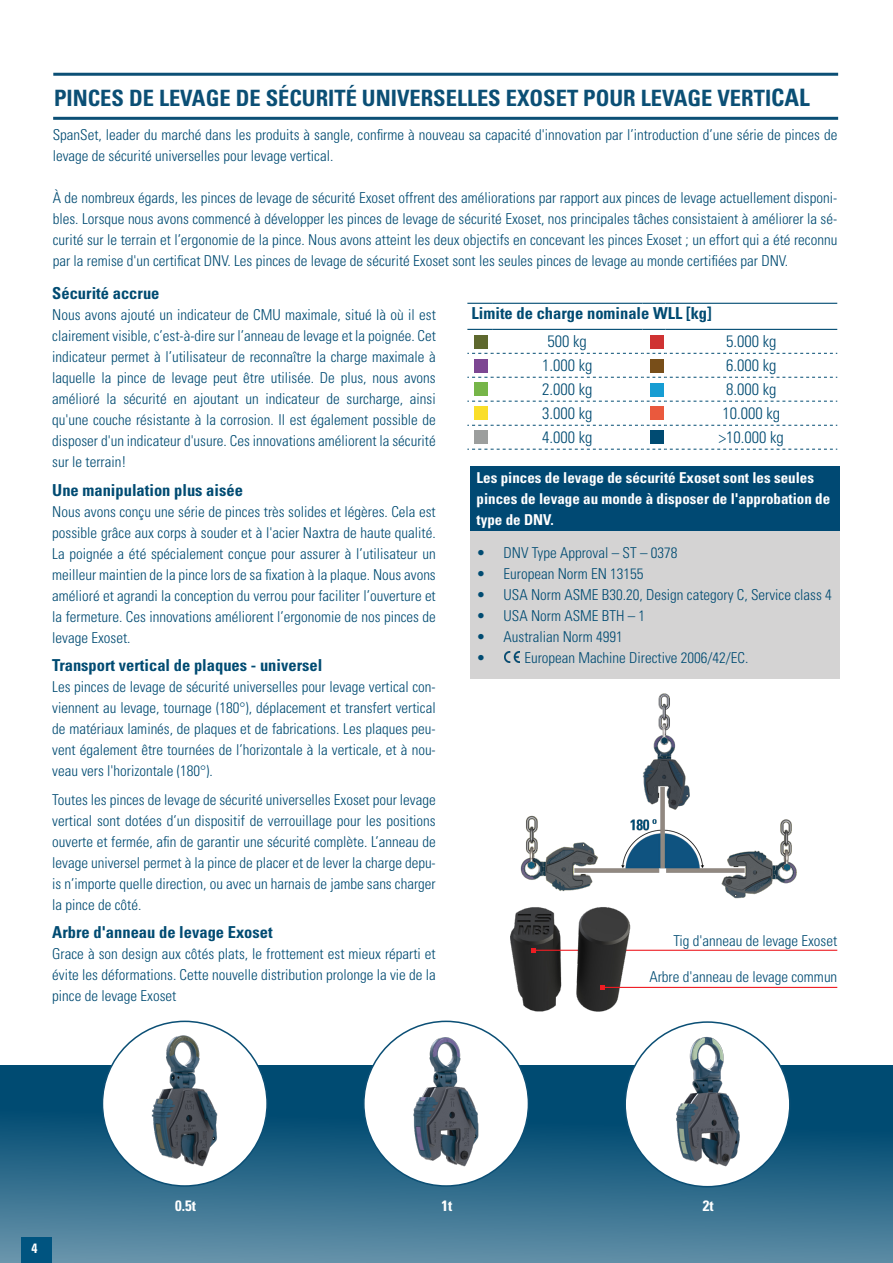
<style>
.page{position:relative;width:893px;height:1263px;background:#fff}
.page>*{position:absolute;margin:0;border:0;box-sizing:border-box;transform-origin:0 0}
.t1{font:700 condensed 22.5px "Univers LT Std";color:#0b4f75}
.t2{font:700 condensed 16.5px "Univers LT Std";color:#004b72}
.t3{font:300 condensed 16.5px "Univers LT Std";color:#004b72}
.t4{font:300 condensed 15px/21px "Univers LT Std";color:#004b72;text-align:justify}
.t5{font:700 condensed 15px/21px "Univers LT Std";color:#fff}
.t6{font:700 condensed 13.5px "Univers LT Std";color:#fff}
.s1{font-size:24px}
</style>
<div class="page">
<img style="left:479px;top:907px;width:87px;height:122px">
<div style="left:0;top:1065px;width:893px;height:198px;background:linear-gradient(to bottom,#003d67,#5c8ba4)"></div>
<div style="left:102px;top:1021px;width:165px;height:165px;background:#fff;border-radius:50%"></div>
<img style="left:102px;top:1032px;width:165px;height:138px">
<div style="left:364px;top:1021px;width:164px;height:165px;background:#fff;border-radius:50%"></div>
<div style="left:625px;top:1022px;width:165px;height:165px;background:#fff;border-radius:50%"></div>
<img style="left:520px;top:693px;width:277px;height:206px">
<img style="left:413px;top:1037px;width:65px;height:129px">
<img style="left:671px;top:1029px;width:72px;height:138px">
<div style="left:21px;top:1237px;width:31px;height:26px;background:#005480"></div>
<hr style="left:534px;top:950px;width:303px;height:1px;background:#ee1d23">
<svg style="left:532px;top:948px;width:4px;height:4px"></svg>
<svg style="left:467px;top:303px;width:25px;height:1px"></svg>
<hr style="left:492px;top:303px;width:150px;height:1px;background:#004b72">
<svg style="left:642px;top:303px;width:23px;height:1px"></svg>
<hr style="left:665px;top:303px;width:172px;height:1px;background:#004b72">
<svg style="left:467px;top:329px;width:25px;height:1px"></svg>
<hr style="left:492px;top:329px;width:150px;height:1px;background:#004b72">
<svg style="left:642px;top:329px;width:23px;height:1px"></svg>
<hr style="left:665px;top:329px;width:172px;height:1px;background:#004b72">
<svg style="left:467px;top:353px;width:370px;height:1px"></svg>
<svg style="left:467px;top:377px;width:370px;height:1px"></svg>
<svg style="left:467px;top:401px;width:370px;height:1px"></svg>
<svg style="left:467px;top:425px;width:370px;height:1px"></svg>
<svg style="left:467px;top:449px;width:370px;height:1px"></svg>
<div style="left:471px;top:466px;width:369px;height:65px;background:#004973"></div>
<div style="left:471px;top:531px;width:369px;height:147px;background:#d4d3d3"></div>
<img style="left:504px;top:651px;width:16px;height:10px">
<div style="left:474px;top:382px;width:14px;height:14px;background:#76b548"></div>
<div style="left:474px;top:406px;width:14px;height:14px;background:#fade29"></div>
<div style="left:474px;top:430px;width:14px;height:14px;background:#9c9e9d"></div>
<div style="left:474px;top:359px;width:14px;height:14px;background:#7d4692"></div>
<div style="left:650px;top:335px;width:14px;height:14px;background:#cf3232"></div>
<div style="left:650px;top:359px;width:14px;height:14px;background:#784e19"></div>
<div style="left:650px;top:383px;width:14px;height:13px;background:#169dd3"></div>
<div style="left:650px;top:406px;width:14px;height:14px;background:#ea593d"></div>
<div style="left:650px;top:430px;width:14px;height:14px;background:#004b72"></div>
<div style="left:474px;top:335px;width:14px;height:14px;background:#5e682e"></div>
<img style="left:505px;top:652px;width:15px;height:11px">
<hr style="left:53px;top:73px;width:785px;height:3px;background:#0b4f75">
<hr style="left:53px;top:117px;width:785px;height:3px;background:#0b4f75">
<img style="left:566px;top:891px;width:86px;height:121px">
<hr style="left:602px;top:987px;width:235px;height:1px;background:#ee1d23">
<svg style="left:600px;top:985px;width:4px;height:5px"></svg>
<p class="t1" style="left:54px;top:84px;width:757px">PINCES DE LEVAGE DE SÉCURITÉ UNIVERSELLES EXOSET POUR LEVAGE VERTI<span class="s1">CAL</span></p>
<p class="t4" style="left:53px;top:124px;width:786px">SpanSet, leader du marché dans les produits à sangle, confirme à nouveau sa capacité d'innovation par l’introduction d’une série de pinces de levage de sécurité universelles pour levage vertical.</p>
<p class="t4" style="left:53px;top:187px;width:786px">À de nombreux égards, les pinces de levage de sécurité Exoset offrent des améliorations par rapport aux pinces de levage actuellement disponi&shy;bles. Lorsque nous avons commencé à développer les pinces de levage de sécurité Exoset, nos principales tâches consistaient à améliorer la sé&shy;curité sur le terrain et l’ergonomie de la pince. Nous avons atteint les deux objectifs en concevant les pinces Exoset ; un effort qui a été reconnu par la remise d'un certificat DNV. Les pinces de levage de sécurité Exoset sont les seules pinces de levage au monde certifiées par DNV.</p>
<p class="t2" style="left:52px;top:283px;width:109px">Sécurité accrue</p>
<p class="t4" style="left:52px;top:304px;width:385px">Nous avons ajouté un indicateur de CMU maximale, situé là où il est clairement visible, c’est-à-dire sur l’anneau de levage et la poignée. Cet indicateur permet à l’utilisateur de reconnaître la charge maximale à laquelle la pince de levage peut être utilisée. De plus, nous avons amélioré la sécurité en ajoutant un indicateur de surcharge, ainsi qu'une couche résistante à la corrosion. Il est également possible de disposer d'un indicateur d'usure. Ces innovations améliorent la sécurité sur le terrain!</p>
<p class="t2" style="left:52px;top:479px;width:192px">Une manipulation plus aisée</p>
<p class="t4" style="left:52px;top:501px;width:385px">Nous avons conçu une série de pinces très solides et légères. Cela est possible grâce aux corps à souder et à l'acier Naxtra de haute qualité.<br>La poignée a été spécialement conçue pour assurer à l’utilisateur un meilleur maintien de la pince lors de sa fixation à la plaque. Nous avons amélioré et agrandi la conception du verrou pour faciliter l’ouverture et la fermeture. Ces innovations améliorent l’ergonomie de nos pinces de levage Exoset.</p>
<p class="t2" style="left:52px;top:655px;width:272px">Transport vertical de plaques - universel</p>
<p class="t4" style="left:52px;top:676px;width:385px">Les pinces de levage de sécurité universelles pour levage vertical con&shy;viennent au levage, tournage (180°), déplacement et transfert vertical de matériaux laminés, de plaques et de fabrications. Les plaques peu&shy;vent également être tournées de l’horizontale à la verticale, et à nou&shy;veau vers l'horizontale (180°).</p>
<p class="t4" style="left:52px;top:789px;width:385px">Toutes les pinces de levage de sécurité universelles Exoset pour levage vertical sont dotées d’un dispositif de verrouillage pour les positions ouverte et fermée, afin de garantir une sécurité complète. L’anneau de levage universel permet à la pince de placer et de lever la charge depu&shy;is n’importe quelle direction, ou avec un harnais de jambe sans charger la pince de côté.</p>
<p class="t2" style="left:52px;top:922px;width:222px">Arbre d'anneau de levage Exoset</p>
<p class="t4" style="left:52px;top:943px;width:385px">Grace à son design aux côtés plats, le frottement est mieux réparti et évite les déformations. Cette nouvelle distribution prolonge la vie de la pince de levage Exoset</p>
<p class="t2" style="left:472px;top:303px;width:242px">Limite de charge nominale WLL [kg]</p>
<p class="t3" style="left:548px;top:332px;width:41px">500 kg</p>
<p class="t3" style="left:726px;top:332px;width:52px">5.000 kg</p>
<p class="t3" style="left:542px;top:355px;width:52px">1.000 kg</p>
<p class="t3" style="left:726px;top:355px;width:52px">6.000 kg</p>
<p class="t3" style="left:542px;top:379px;width:52px">2.000 kg</p>
<p class="t3" style="left:726px;top:379px;width:52px">8.000 kg</p>
<p class="t3" style="left:542px;top:403px;width:52px">3.000 kg</p>
<p class="t3" style="left:722px;top:403px;width:59px">10.000 kg</p>
<p class="t3" style="left:542px;top:427px;width:52px">4.000 kg</p>
<p class="t3" style="left:719px;top:427px;width:66px">&gt;10.000 kg</p>
<p class="t5" style="left:477px;top:467px;width:355px">Les pinces de levage de sécurité Exoset sont les seules pinces de levage au monde à disposer de l'approbation de type de DNV.</p>
<p class="t4" style="left:477px;top:542px;width:202px">• DNV Type Approval – ST – 0378</p>
<p class="t4" style="left:477px;top:563px;width:168px">• European Norm EN 13155</p>
<p class="t4" style="left:477px;top:584px;width:357px">• USA Norm ASME B30.20, Design category C, Service class 4</p>
<p class="t4" style="left:477px;top:605px;width:170px">• USA Norm ASME BTH – 1</p>
<p class="t4" style="left:477px;top:626px;width:148px">• Australian Norm 4991</p>
<p class="t4" style="left:477px;top:647px;width:11px">•</p>
<p class="t4" style="left:524px;top:647px;width:226px">European Machine Directive 2006/42/EC.</p>
<p class="t4" style="left:673px;top:930px;width:165px">Tig d'anneau de levage Exoset</p>
<p class="t4" style="left:649px;top:966px;width:189px">Arbre d'anneau de levage commun</p>
<p class="t6" style="left:32px;top:1240px;width:7px">4</p>
<p class="t5" style="left:175px;top:1195px;width:22px">0.5t</p>
<p class="t5" style="left:441px;top:1195px;width:12px">1t</p>
<p class="t5" style="left:703px;top:1195px;width:12px">2t</p>
</div>
